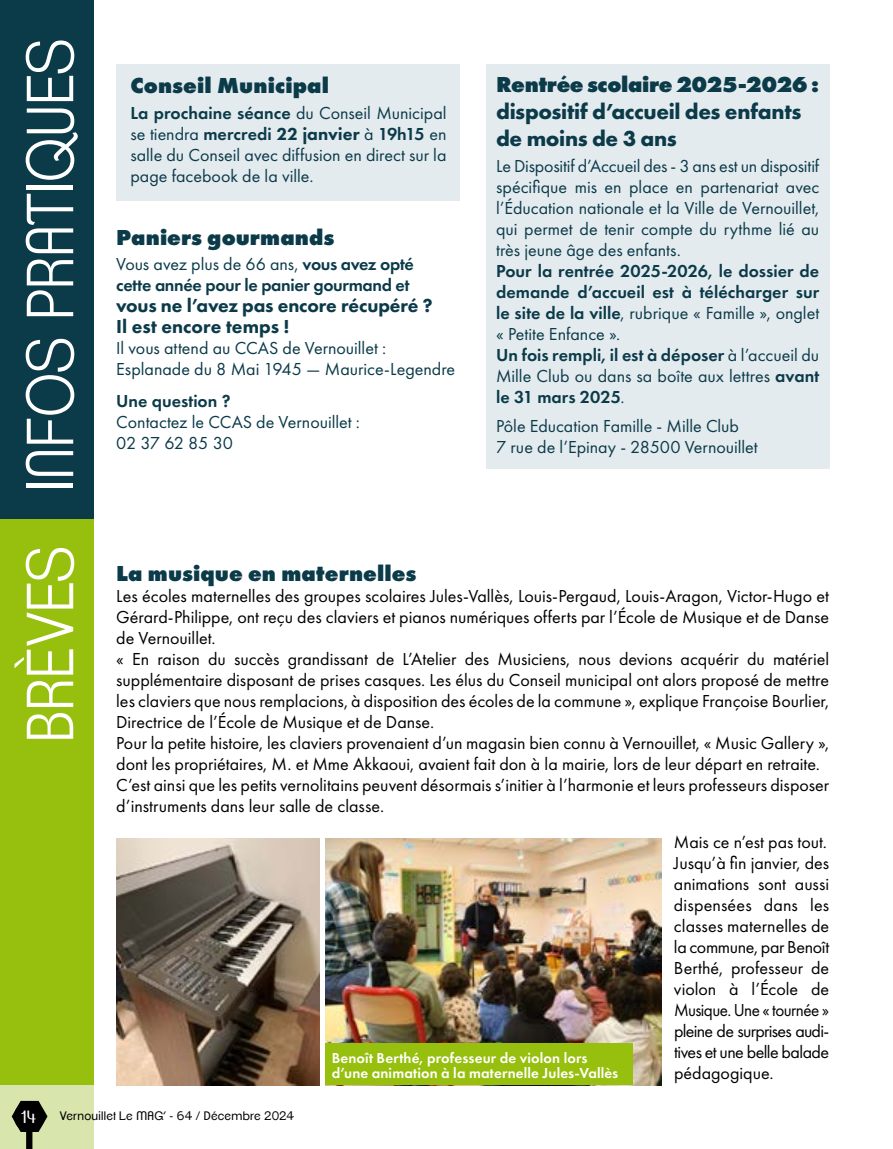
<style>
.page{position:relative;width:893px;height:1149px;background:#fff}
.page>*{position:absolute;margin:0;border:0;box-sizing:border-box;transform-origin:0 0}
.t1{font:300 64.5px "Clemente P Dae";letter-spacing:.01em;color:#fff;scale:.91 1}
.t2{font:800 22.5px "Futura PT";letter-spacing:.005em;color:#0b3a49}
.t3{font:700 22.5px/27px "Futura PT";letter-spacing:-.015em;color:#0b3a49}
.t4{font:800 22.5px "Futura PT";letter-spacing:-.015em;color:#0b3a49}
.t5{font:800 19.5px/21px "Futura PT";letter-spacing:-.005em;color:#0b3a49}
.t6{font:18px/21px "Futura PT";color:#000}
.t7{font:18px/21px "Futura PT";color:#0b3a49}
.t8{font:600 18px/21px "Futura PT";color:#0b3a49}
.t9{font:600 18px/21px "Futura PT";letter-spacing:-.02em;color:#0b3a49}
.t10{font:18px "Butter unsalted";color:#fff}
.t11{font:600 15px/15px "Futura PT";letter-spacing:.01em;color:#fff}
.t12{font:12px "Clemente P Dag";letter-spacing:.02em;color:#000}
.s1{font-weight:600}
.s2{font-weight:800}
.s3{font-weight:400}
</style>
<div class="page">
<div style="left:0;top:1057px;width:94px;height:91px;background:#d8e5ad"></div>
<div style="left:0;top:0;width:94px;height:527px;background:#0b3a49"></div>
<div style="left:116px;top:64px;width:343px;height:137px;background:#e4ebef"></div>
<div style="left:26px;top:1129px;width:6px;height:19px;background:#000"></div>
<svg style="left:12px;top:1100px;width:36px;height:31px"></svg>
<div style="left:486px;top:64px;width:343px;height:404px;background:#e4ebef"></div>
<div style="left:0;top:519px;width:94px;height:565px;background:#97bf0d"></div>
<img style="left:325px;top:838px;width:336px;height:246px">
<div style="left:325px;top:1043px;width:307px;height:41px;background:#97bf0d"></div>
<img style="left:116px;top:838px;width:204px;height:246px">
<h1 class="t1" style="left:13px;top:490px;width:497px;rotate:-90deg">INFOS PRATIQUES</h1>
<h1 class="t1" style="left:13px;top:741px;width:216px;rotate:-90deg">BRÈVES</h1>
<p class="t2" style="left:130px;top:71px;width:200px">Conseil Municipal</p>
<p class="t7" style="left:130px;top:102px;width:318px;text-align:justify"><span class="s1">La prochaine séance</span> du Conseil Municipal se tiendra <span class="s1">mercredi</span> <span class="s2">22 janvier</span> à <span class="s1">19h15</span> en salle du Conseil avec diffusion en direct sur la page facebook de la ville.</p>
<p class="t2" style="left:116px;top:223px;width:220px">Paniers gourmands</p>
<p class="t9" style="left:116px;top:253px;width:299px"><span class="s3">Vous avez plus de 66 ans,</span> vous avez opté cette année pour le panier gourmand et</p>
<p class="t5" style="left:116px;top:295px;width:318px">vous ne l’avez pas encore récupéré ?<br>Il est encore temps !</p>
<p class="t7" style="left:116px;top:338px;width:340px">Il vous attend au CCAS de Vernouillet :<br>Esplanade du 8 Mai 1945 — Maurice-Legendre</p>
<p class="t8" style="left:116px;top:390px;width:116px">Une question ?</p>
<p class="t7" style="left:116px;top:411px;width:245px">Contactez le CCAS de Vernouillet :<br>02 37 62 85 30</p>
<p class="t4" style="left:496px;top:70px;width:325px">Rentrée scolaire 2025-2026 :</p>
<p class="t3" style="left:496px;top:98px;width:307px">dispositif d’accueil des enfants de moins de 3 ans</p>
<p class="t7" style="left:496px;top:155px;width:325px;text-align:justify">Le Dispositif d’Accueil des - 3 ans est un dispositif spécifique mis en place en partenariat avec l’Éducation nationale et la Ville de Vernouillet, qui permet de tenir compte du rythme lié au très jeune âge des enfants.</p>
<p class="t8" style="left:496px;top:260px;width:325px">Pour la rentrée 2025-2026, le dossier de demande d’accueil est à télécharger sur le site de la ville<span class="s3">, rubrique « Famille », onglet « Petite Enfance ».<br></span>Un fois rempli, il est à déposer <span class="s3">à l’accueil du Mille Club ou dans sa boîte aux lettres</span> avant le 31 mars 2025<span class="s3">.</span></p>
<p class="t7" style="left:496px;top:415px;width:263px">Pôle Education Famille - Mille Club<br>7 rue de l’Epinay - 28500 Vernouillet</p>
<p class="t2" style="left:116px;top:559px;width:302px">La musique en maternelles</p>
<p class="t6" style="left:116px;top:585px;width:714px">Les écoles maternelles des groupes scolaires Jules-Vallès, Louis-Pergaud, Louis-Aragon, Victor-Hugo et Gérard-Philippe, ont reçu des claviers et pianos numériques offerts par l’École de Musique et de Danse de Vernouillet.<br>« En raison du succès grandissant de L’Atelier des Musiciens, nous devions acquérir du matériel supplémentaire disposant de prises casques. Les élus du Conseil municipal ont alors proposé de mettre les claviers que nous remplacions, à disposition des écoles de la commune », explique Françoise Bourlier, Directrice de l’École de Musique et de Danse.<br>Pour la petite histoire, les claviers provenaient d’un magasin bien connu à Vernouillet, « Music Gallery », dont les propriétaires, M. et Mme Akkaoui, avaient fait don à la mairie, lors de leur départ en retraite.<br>C’est ainsi que les petits vernolitains peuvent désormais s’initier à l’harmonie et leurs professeurs disposer d’instruments dans leur salle de classe.</p>
<p class="t6" style="left:674px;top:831px;width:157px">Mais ce n’est pas tout.<br>Jusqu’à fin janvier, des animations sont aussi dispensées dans les classes maternelles de la commune, par Benoît<br>Berthé, professeur de violon à l’École de<br>Musique. Une « tournée » pleine de surprises audi&shy;tives et une belle balade pédagogique.</p>
<p class="t11" style="left:332px;top:1049px;width:288px">Benoît Berthé, professeur de violon lors d’une animation à la maternelle Jules-Vallès</p>
<p class="t10" style="left:22px;top:1107px;width:16px">14</p>
<p class="t12" style="left:60px;top:1108px;width:236px">Vernouillet Le MAG’ - 64 / Décembre 2024</p>
</div>
